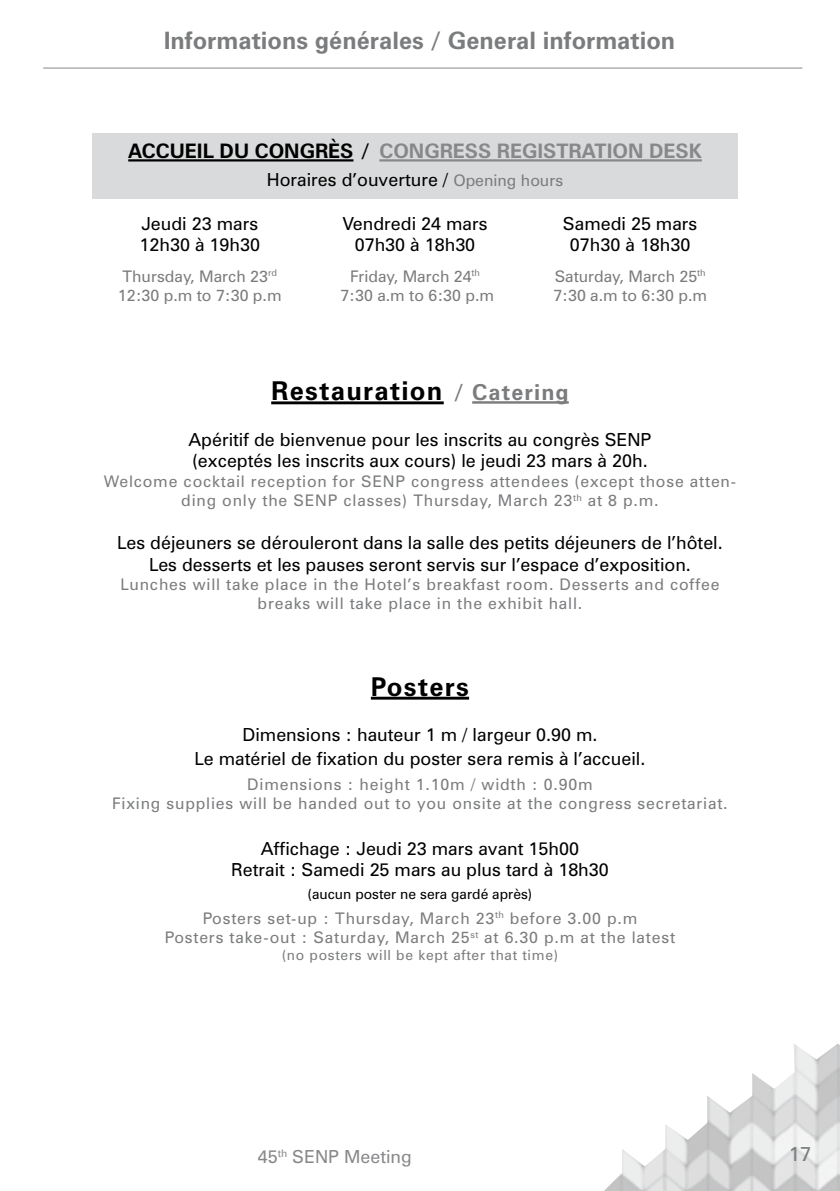
<style>
.page{position:relative;width:840px;height:1191px;background:#fff}
.page>*{position:absolute;margin:0;border:0;box-sizing:border-box;transform-origin:0 0}
.t1{font:700 26px "Zurich BT";letter-spacing:.05em;color:#000}
.t2{font:700 24px "Zurich BT";color:#7b7c7e}
.t3{font:700 20px "Zurich BT";color:#87888a}
.t4{font:20px "Zurich BT";color:#7b7c7e}
.t5{font:18px/21.6px "Zurich BT";color:#000;text-align:center}
.t6{font:18px "Zurich BT";color:#87888a}
.t7{font:16px/19.2px "Zurich BT";letter-spacing:.05em;color:#7b7c7e;text-align:center}
.t8{font:16px/19.2px "Zurich BT";color:#7b7c7e}
.t9{font:14px "Zurich BT";letter-spacing:.05em;color:#7b7c7e}
.t10{font:14px "Zurich BT";color:#000}
.s1{color:#000}
.s2{font-size:16px;color:#7b7c7e}
.s3{font-size:22px;color:#7b7c7e}
</style>
<div class="page">
<img style="left:604px;top:1043px;width:235px;height:148px">
<hr style="left:43px;top:68px;width:758px;height:1px;background:#87888a">
<hr style="left:271px;top:401px;width:172px;height:3px;background:#000">
<hr style="left:472px;top:401px;width:96px;height:3px;background:#7b7c7e">
<hr style="left:370px;top:696px;width:99px;height:3px;background:#000">
<div style="left:92px;top:133px;width:645px;height:66px;background:#d9dadb"></div>
<hr style="left:128px;top:159px;width:225px;height:2px;background:#000">
<hr style="left:379px;top:159px;width:322px;height:2px;background:#87888a">
<h2 class="t2" style="left:163px;top:26px;width:513px">Informations générales / General information</h2>
<p class="t3" style="left:128px;top:139px;width:574px"><span class="s1">ACCUEIL DU CONGRÈS /</span> CONGRESS REGISTRATION DESK</p>
<p class="t5" style="left:267px;top:168px;width:298px">Horaires d’ouverture / <span class="s2">Opening hours</span></p>
<p class="t5" style="left:139px;top:212px;width:122px;text-align:left">Jeudi 23 mars<br>12h30 à 19h30</p>
<p class="t8" style="left:118px;top:266px;width:165px">Thursday, March 23<sup>rd<br></sup>12:30 p.m to 7:30 p.m</p>
<p class="t5" style="left:562px;top:212px;width:136px">Samedi 25 mars<br>07h30 à 18h30</p>
<p class="t8" style="left:553px;top:266px;width:155px">Saturday, March 25<sup>th<br></sup>7:30 a.m to 6:30 p.m</p>
<p class="t5" style="left:342px;top:212px;width:147px">Vendredi 24 mars<br>07h30 à 18h30</p>
<p class="t8" style="left:340px;top:266px;width:155px;text-align:center">Friday, March 24<sup>th<br></sup>7:30 a.m to 6:30 p.m</p>
<h1 class="t1" style="left:271px;top:375px;width:299px">Restauration <span class="s3">/ Catering</span></h1>
<p class="t5" style="left:188px;top:428px;width:464px;text-align:left">Apéritif de bienvenue pour les inscrits au congrès SENP (exceptés les inscrits aux cours) le jeudi 23 mars à 20h.</p>
<p class="t7" style="left:104px;top:471px;width:633px">Welcome cocktail reception for SENP congress attendees (except those atten&shy;ding only the SENP classes) Thursday, March 23<sup>th</sup> at 8 p.m.</p>
<p class="t5" style="left:117px;top:531px;width:606px">Les déjeuners se dérouleront dans la salle des petits déjeuners de l’hôtel.<br>Les desserts et les pauses seront servis sur l’espace d’exposition.</p>
<p class="t7" style="left:120px;top:574px;width:600px">Lunches will take place in the Hotel’s breakfast room. Desserts and coffee breaks will take place in the exhibit hall.</p>
<h1 class="t1" style="left:370px;top:670px;width:100px">Posters</h1>
<p class="t5" style="left:194px;top:722px;width:452px;line-height:24px">Dimensions : hauteur 1 m / largeur 0.90 m.<br>Le matériel de fixation du poster sera remis à l’accueil.</p>
<p class="t7" style="left:112px;top:774px;width:616px">Dimensions : height 1.10m / width : 0.90m<br>Fixing supplies will be handed out to you onsite at the congress secretariat.</p>
<p class="t5" style="left:231px;top:837px;width:379px">Affichage : Jeudi 23 mars avant 15h00<br>Retrait : Samedi 25 mars au plus tard à 18h30</p>
<p class="t10" style="left:307px;top:885px;width:226px">(aucun poster ne sera gardé après)</p>
<p class="t7" style="left:165px;top:908px;width:511px">Posters set-up : Thursday, March 23<sup>th</sup> before 3.00 p.m<br>Posters take-out : Saturday, March 25<sup>st</sup> at 6.30 p.m at the latest</p>
<p class="t9" style="left:282px;top:946px;width:278px">(no posters will be kept after that time)</p>
<p class="t6" style="left:258px;top:1145px;width:155px">45<sup>th</sup> SENP Meeting</p>
<p class="t4" style="left:788px;top:1141px;width:24px">17</p>
</div>
